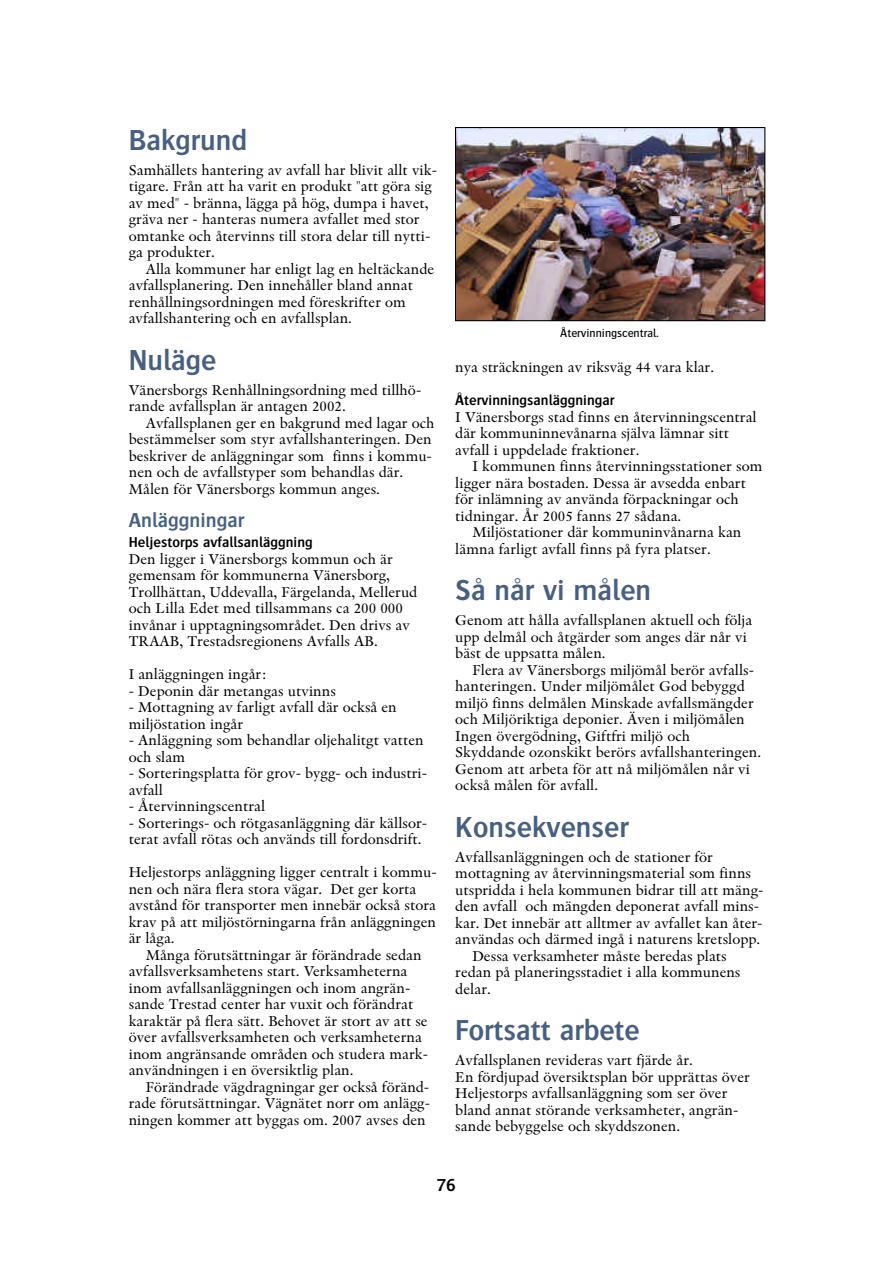
<style>
.page{position:relative;width:893px;height:1263px;background:#fff}
.page>*{position:absolute;margin:0;border:0;box-sizing:border-box;transform-origin:0 0}
.t1{font:600 30px "Bosis";color:#476081}
.t2{font:600 21px "Bosis";color:#476081}
.t3{font:600 18px "Bosis";color:#000}
.t4{font:15px/16.5px "Indigo";color:#000}
.t5{font:600 15px "Bosis";color:#000}
.t6{font:500 12px "Bosis";color:#000}
</style>
<div class="page">
<img style="left:455px;top:127px;width:310px;height:194px">
<h1 class="t1" style="left:129px;top:124px;width:120px">Bakgrund</h1>
<p class="t4" style="left:129px;top:161px;width:310px">Samhällets hantering av avfall har blivit allt vik&shy;tigare. Från att ha varit en produkt "att göra sig av med" - bränna, lägga på hög, dumpa i havet, gräva ner - hanteras numera avfallet med stor omtanke och återvinns till stora delar till nytti&shy;ga produkter.</p>
<p class="t4" style="left:129px;top:260px;width:307px;text-indent:17px">Alla kommuner har enligt lag en heltäckande avfallsplanering. Den innehåller bland annat renhållningsordningen med föreskrifter om avfallshantering och en avfallsplan.</p>
<h1 class="t1" style="left:129px;top:344px;width:89px">Nuläge</h1>
<p class="t4" style="left:129px;top:382px;width:294px">Vänersborgs Renhållningsordning med tillhö&shy;rande avfallsplan är antagen 2002.</p>
<p class="t4" style="left:129px;top:414px;width:307px;text-indent:17px">Avfallsplanen ger en bakgrund med lagar och bestämmelser som styr avfallshanteringen. Den beskriver de anläggningar som finns i kommu&shy;nen och de avfallstyper som behandlas där.<br>Målen för Vänersborgs kommun anges.</p>
<h2 class="t2" style="left:129px;top:508px;width:117px">Anläggningar</h2>
<p class="t5" style="left:129px;top:534px;width:185px">Heljestorps avfallsanläggning</p>
<p class="t4" style="left:129px;top:551px;width:290px">Den ligger i Vänersborgs kommun och är gemensam för kommunerna Vänersborg, Trollhättan, Uddevalla, Färgelanda, Mellerud och Lilla Edet med tillsammans ca 200 000 invånar i upptagningsområdet. Den drivs av TRAAB, Trestadsregionens Avfalls AB.</p>
<p class="t4" style="left:129px;top:666px;width:140px">I anläggningen ingår:</p>
<p class="t4" style="left:129px;top:683px;width:209px">- Deponin där metangas utvinns</p>
<p class="t4" style="left:129px;top:699px;width:269px">- Mottagning av farligt avfall där också en miljöstation ingår</p>
<p class="t4" style="left:129px;top:732px;width:296px">- Anläggning som behandlar oljehalitgt vatten och slam</p>
<p class="t4" style="left:129px;top:765px;width:300px">- Sorteringsplatta för grov- bygg- och industri&shy;avfall</p>
<p class="t4" style="left:129px;top:798px;width:138px">- Återvinningscentral</p>
<p class="t4" style="left:129px;top:815px;width:300px">- Sorterings- och rötgasanläggning där källsor&shy;terat avfall rötas och används till fordonsdrift.</p>
<p class="t4" style="left:129px;top:864px;width:309px">Heljestorps anläggning ligger centralt i kommu&shy;nen och nära flera stora vägar. Det ger korta avstånd för transporter men innebär också stora krav på att miljöstörningarna från anläggningen är låga.</p>
<p class="t4" style="left:129px;top:947px;width:301px;text-indent:17px">Många förutsättningar är förändrade sedan avfallsverksamhetens start. Verksamheterna inom avfallsanläggningen och inom angrän&shy;sande Trestad center har vuxit och förändrat karaktär på flera sätt. Behovet är stort av att se över avfallsverksamheten och verksamheterna inom angränsande områden och studera mark&shy;användningen i en översiktlig plan.</p>
<p class="t4" style="left:129px;top:1079px;width:303px;text-align:justify;text-indent:17px">Förändrade vägdragningar ger också föränd&shy;rade förutsättningar. Vägnätet norr om anlägg&shy;ningen kommer att byggas om. 2007 avses den</p>
<p class="t6" style="left:560px;top:326px;width:100px">Återvinningscentral.</p>
<p class="t4" style="left:455px;top:359px;width:260px">nya sträckningen av riksväg 44 vara klar.</p>
<p class="t5" style="left:455px;top:392px;width:161px">Återvinningsanläggningar</p>
<p class="t4" style="left:455px;top:409px;width:303px">I Vänersborgs stad finns en återvinningscentral där kommuninnevånarna själva lämnar sitt avfall i uppdelade fraktioner.</p>
<p class="t4" style="left:455px;top:458px;width:309px;text-indent:17px">I kommunen finns återvinningsstationer som ligger nära bostaden. Dessa är avsedda enbart för inlämning av använda förpackningar och tidningar. År 2005 fanns 27 sådana.</p>
<p class="t4" style="left:455px;top:524px;width:288px;text-indent:17px">Miljöstationer där kommuninvånarna kan lämna farligt avfall finns på fyra platser.</p>
<h1 class="t1" style="left:455px;top:574px;width:197px">Så når vi målen</h1>
<p class="t4" style="left:455px;top:612px;width:298px">Genom att hålla avfallsplanen aktuell och följa upp delmål och åtgärder som anges där når vi bäst de uppsatta målen.</p>
<p class="t4" style="left:455px;top:662px;width:307px;text-indent:17px">Flera av Vänersborgs miljömål berör avfalls&shy;hanteringen. Under miljömålet God bebyggd miljö finns delmålen Minskade avfallsmängder och Miljöriktiga deponier. Även i miljömålen Ingen övergödning, Giftfri miljö och Skyddande ozonskikt berörs avfallshanteringen.<br>Genom att arbeta för att nå miljömålen når vi också målen för avfall.</p>
<h1 class="t1" style="left:455px;top:811px;width:175px">Konsekvenser</h1>
<p class="t4" style="left:455px;top:849px;width:259px">Avfallsanläggningen och de stationer för</p>
<p class="t4" style="left:455px;top:865px;width:297px">mottagning av återvinningsmaterial som finns</p>
<p class="t4" style="left:455px;top:882px;width:310px">utspridda i hela kommunen bidrar till att mäng-</p>
<p class="t4" style="left:455px;top:898px;width:305px">den avfall och mängden deponerat avfall mins-</p>
<p class="t4" style="left:455px;top:915px;width:309px">kar. Det innebär att alltmer av avfallet kan åter-</p>
<p class="t4" style="left:455px;top:931px;width:306px">användas och därmed ingå i naturens kretslopp.</p>
<p class="t4" style="left:472px;top:948px;width:256px">Dessa verksamheter måste beredas plats</p>
<p class="t4" style="left:455px;top:964px;width:287px">redan på planeringsstadiet i alla kommunens</p>
<p class="t4" style="left:455px;top:981px;width:37px">delar.</p>
<h1 class="t1" style="left:455px;top:1014px;width:186px">Fortsatt arbete</h1>
<p class="t4" style="left:455px;top:1052px;width:296px">Avfallsplanen revideras vart fjärde år.<br>En fördjupad översiktsplan bör upprättas över Heljestorps avfallsanläggning som ser över bland annat störande verksamheter, angrän&shy;sande bebyggelse och skyddszonen.</p>
<p class="t3" style="left:436px;top:1176px;width:21px">76</p>
</div>
